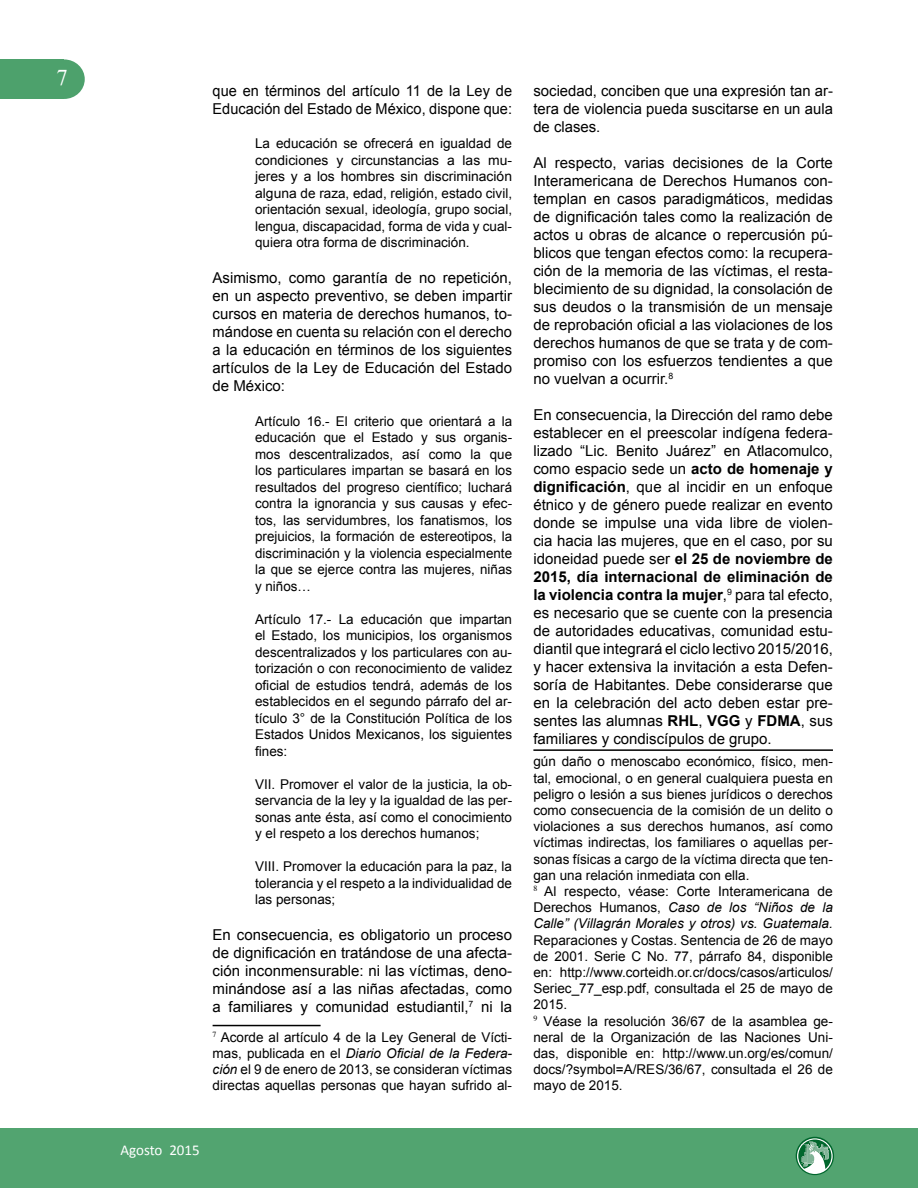
<style>
.page{position:relative;width:918px;height:1188px;background:#fff}
.page>*{position:absolute;margin:0;border:0;box-sizing:border-box;transform-origin:0 0}
.t1{font:22.5px "Times New Roman";color:#fff}
.t2{font:15px/18px "Arial";color:#000;text-align:justify}
.t3{font:15px "Calibri";color:#fff}
.t4{font:13.5px/16.5px "Arial";color:#000;text-align:justify}
.s1{font-style:italic}
.s2{font-weight:700}
</style>
<div class="page">
<div style="left:0;top:59px;width:64px;height:40px;background:#4da16c"></div>
<div style="left:44px;top:59px;width:41px;height:40px;background:#4da16c;border-radius:50%"></div>
<div style="left:0;top:1128px;width:918px;height:60px;background:#52a470"></div>
<svg style="left:796px;top:1137px;width:38px;height:38px"></svg>
<svg style="left:797px;top:1138px;width:36px;height:36px"></svg>
<svg style="left:798px;top:1140px;width:33px;height:29px"></svg>
<hr style="left:213px;top:1025px;width:108px;height:1px;background:#000">
<hr style="left:533px;top:749px;width:300px;height:2px;background:#000">
<h1 class="t1" style="left:57px;top:63px;width:13px">7</h1>
<p class="t2" style="left:213px;top:82px;width:301px">que en términos del artículo 11 de la Ley de<br>Educación del Estado de México, dispone que:</p>
<p class="t4" style="left:255px;top:136px;width:259px">La educación se ofrecerá en igualdad de condiciones y circunstancias a las mu&shy;jeres y a los hombres sin discriminación alguna de raza, edad, religión, estado civil, orientación sexual, ideología, grupo social, lengua, discapacidad, forma de vida y cual&shy;quiera otra forma de discriminación.</p>
<p class="t2" style="left:213px;top:269px;width:301px">Asimismo, como garantía de no repetición, en un aspecto preventivo, se deben impartir cursos en materia de derechos humanos, to&shy;mándose en cuenta su relación con el derecho a la educación en términos de los siguientes artículos de la Ley de Educación del Estado de México:</p>
<p class="t4" style="left:255px;top:413px;width:259px">Artículo 16.- El criterio que orientará a la educación que el Estado y sus organis&shy;mos descentralizados, así como la que los particulares impartan se basará en los resultados del progreso científico; luchará contra la ignorancia y sus causas y efec&shy;tos, las servidumbres, los fanatismos, los prejuicios, la formación de estereotipos, la discriminación y la violencia especialmente la que se ejerce contra las mujeres, niñas y niños…</p>
<p class="t4" style="left:255px;top:611px;width:259px">Artículo 17.- La educación que impartan el Estado, los municipios, los organismos descentralizados y los particulares con au&shy;torización o con reconocimiento de validez oficial de estudios tendrá, además de los establecidos en el segundo párrafo del ar&shy;tículo 3° de la Constitución Política de los Estados Unidos Mexicanos, los siguientes fines:</p>
<p class="t4" style="left:255px;top:776px;width:259px">VII. Promover el valor de la justicia, la ob&shy;servancia de la ley y la igualdad de las per&shy;sonas ante ésta, así como el conocimiento y el respeto a los derechos humanos;</p>
<p class="t4" style="left:255px;top:859px;width:259px">VIII. Promover la educación para la paz, la tolerancia y el respeto a la individualidad de las personas;</p>
<p class="t2" style="left:213px;top:926px;width:301px">En consecuencia, es obligatorio un proceso de dignificación en tratándose de una afecta&shy;ción inconmensurable: ni las víctimas, deno&shy;minándose así a las niñas afectadas, como a familiares y comunidad estudiantil,<sup>7</sup> ni la</p>
<p class="t4" style="left:213px;top:1029px;width:301px"><sup>7</sup> Acorde al artículo 4 de la Ley General de Vícti&shy;mas, publicada en el <span class="s1">Diario Oficial de la Federa&shy;ción</span> el 9 de enero de 2013, se consideran víctimas directas aquellas personas que hayan sufrido al-</p>
<p class="t3" style="left:121px;top:1140px;width:81px">Agosto 2015</p>
<p class="t2" style="left:533px;top:82px;width:301px">sociedad, conciben que una expresión tan ar&shy;tera de violencia pueda suscitarse en un aula de clases.</p>
<p class="t2" style="left:533px;top:154px;width:301px">Al respecto, varias decisiones de la Corte Interamericana de Derechos Humanos con&shy;templan en casos paradigmáticos, medidas de dignificación tales como la realización de actos u obras de alcance o repercusión pú&shy;blicos que tengan efectos como: la recupera&shy;ción de la memoria de las víctimas, el resta&shy;blecimiento de su dignidad, la consolación de sus deudos o la transmisión de un mensaje de reprobación oficial a las violaciones de los derechos humanos de que se trata y de com&shy;promiso con los esfuerzos tendientes a que no vuelvan a ocurrir.<sup>8</sup></p>
<p class="t2" style="left:533px;top:406px;width:301px">En consecuencia, la Dirección del ramo debe establecer en el preescolar indígena federa&shy;lizado “Lic. Benito Juárez” en Atlacomulco, como espacio sede un <span class="s2">acto de homenaje y dignificación</span>, que al incidir en un enfoque étnico y de género puede realizar en evento donde se impulse una vida libre de violen&shy;cia hacia las mujeres, que en el caso, por su idoneidad puede ser <span class="s2">el 25 de noviembre de 2015, día internacional de eliminación de la violencia contra la mujer</span>,<sup>9</sup> para tal efecto, es necesario que se cuente con la presencia de autoridades educativas, comunidad estu&shy;diantil que integrará el ciclo lectivo 2015/2016, y hacer extensiva la invitación a esta Defen&shy;soría de Habitantes. Debe considerarse que en la celebración del acto deben estar pre&shy;sentes las alumnas <span class="s2">RHL</span>, <span class="s2">VGG</span> y <span class="s2">FDMA</span>, sus familiares y condiscípulos de grupo.</p>
<p class="t4" style="left:533px;top:754px;width:301px;text-align:left">gún daño o menoscabo económico, físico, men&shy;tal, emocional, o en general cualquiera puesta en peligro o lesión a sus bienes jurídicos o derechos como consecuencia de la comisión de un delito o violaciones a sus derechos humanos, así como víctimas indirectas, los familiares o aquellas per&shy;sonas físicas a cargo de la víctima directa que ten&shy;gan una relación inmediata con ella.<br><sup>8</sup> Al respecto, véase: Corte Interamericana de Derechos Humanos, <span class="s1">Caso de los “Niños de la Calle” (Villagrán Morales y otros) vs. Guatemala.</span></p>
<p class="t4" style="left:533px;top:932px;width:301px;text-align:left">Reparaciones y Costas. Sentencia de 26 de mayo de 2001. Serie C No. 77, párrafo 84, disponible en: http://www.corteidh.or.cr/docs/casos/articulos/ Seriec_77_esp.pdf, consultada el 25 de mayo de 2015.<br><sup>9</sup> Véase la resolución 36/67 de la asamblea ge&shy;neral de la Organización de las Naciones Uni&shy;das, disponible en: http://www.un.org/es/comun/ docs/?symbol=A/RES/36/67, consultada el 26 de mayo de 2015.</p>
</div>
